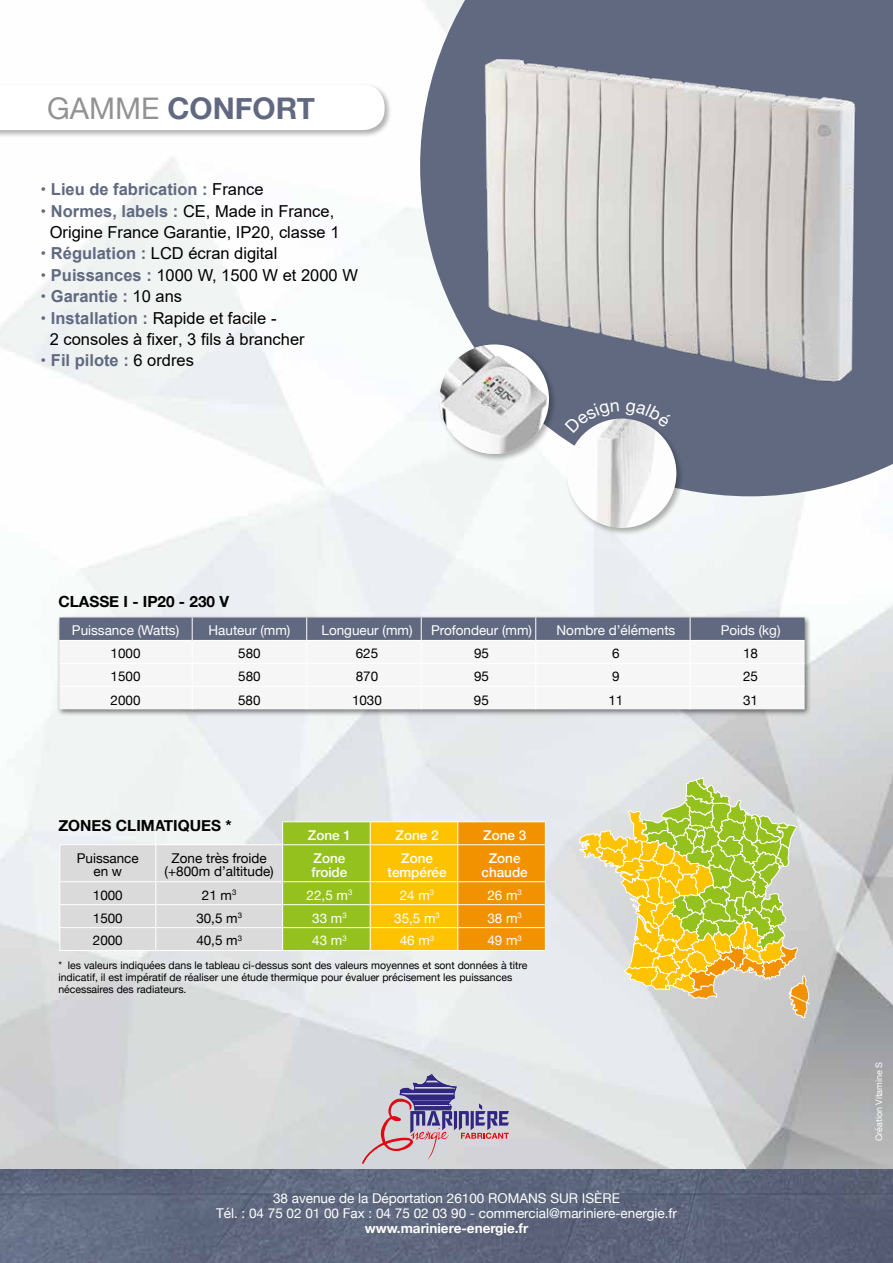
<style>
.page{position:relative;width:893px;height:1263px;background:#fff}
.page>*{position:absolute;margin:0;border:0;box-sizing:border-box;transform-origin:0 0}
.t1{font:700 29.85px "Helvetica Neue";color:#606980}
.t2{font:16.5px/21.5px "Arial";color:#000;text-align:center}
.t3{font:700 16.5px "Arial";color:#606980}
.t4{font:700 15.3px "Helvetica Neue";color:#000}
.t5{font:13.5px/15px "Helvetica Neue";color:#fff;text-align:center}
.t6{font:13.5px/13.5px "Helvetica Neue";color:#000;text-align:center}
.t7{font:500 13.5px/13.5px "Helvetica Neue";color:#fff;text-align:center}
.t8{font:700 13.5px "Helvetica Neue";color:#fff}
.t9{font:10.5px/12px "Helvetica Neue";color:#000}
.t10{font:9px "Helvetica Neue";color:#fff}
.s1{font-weight:400;color:#929292}
.s2{font-family:"Helvetica Neue"}
.s3{font-weight:400;color:#000}
.s4{font-family:"Helvetica Neue";font-weight:700;color:#606980}
.s5{font-weight:700;color:#606980}
</style>
<div class="page">
<img style="left:0;top:1169px;width:893px;height:94px">
<svg style="left:420px;top:0;width:473px;height:496px;fill:#606980"></svg>
<img style="left:442px;top:12px;width:450px;height:392px">
<div style="left:56px;top:615px;width:756px;height:102px;background:#000;opacity:.5"></div>
<svg style="left:59px;top:617px;width:746px;height:92px"></svg>
<svg style="left:580px;top:778px;width:230px;height:240px;background:#d5d187"></svg>
<svg style="left:59px;top:822px;width:487px;height:128px;background:#dbc872"></svg>
<div style="left:0;top:83px;width:392px;height:55px;background:#000;opacity:.3"></div>
<svg style="left:0;top:85px;width:385px;height:45px"></svg>
<svg style="left:362px;top:1074px;width:147px;height:90px;background:#bbb1c2"></svg>
<div style="left:438px;top:342px;width:119px;height:120px;background:#000;opacity:.3"></div>
<img style="left:440px;top:344px;width:109px;height:110px;border-radius:55px">
<div style="left:565px;top:417px;width:120px;height:119px;background:#000;opacity:.3"></div>
<img style="left:567px;top:418px;width:109px;height:110px;border-radius:55px">
<svg style="left:565px;top:402px;width:54px;height:31px;background:#7b8295"></svg>
<svg style="left:625px;top:402px;width:47px;height:25px"></svg>
<h1 class="t1" style="left:47px;top:85px;width:269px"><span class="s1">GAMME</span> CONFORT</h1>
<p class="t3" style="left:41px;top:178px;width:225px"><span class="s2">•</span> Lieu de fabrication : <span class="s3">France</span></p>
<p class="t2" style="left:41px;top:200px;width:300px"><span class="s4">•</span> <span class="s5">Normes, labels :</span> CE, Made in France,<br>Origine France Garantie, IP20, classe 1</p>
<p class="t2" style="left:41px;top:243px;width:238px"><span class="s4">•</span> <span class="s5">Régulation :</span> LCD écran digital</p>
<p class="t2" style="left:41px;top:264px;width:319px"><span class="s4">•</span> <span class="s5">Puissances :</span> 1000 W, 1500 W et 2000 W</p>
<p class="t3" style="left:41px;top:285px;width:143px"><span class="s2">•</span> Garantie : <span class="s3">10 ans</span></p>
<p class="t2" style="left:50px;top:307px;width:256px;text-align:left;text-indent:-9px"><span class="s4">•</span> <span class="s5">Installation :</span> Rapide et facile -<br>2 consoles à fixer, 3 fils à brancher</p>
<p class="t3" style="left:41px;top:349px;width:155px"><span class="s2">•</span> Fil pilote : <span class="s3">6 ordres</span></p>
<p class="t4" style="left:58px;top:590px;width:172px">CLASSE I - IP20 - 230 V</p>
<p class="t5" style="left:72px;top:624px;width:109px">Puissance (Watts)</p>
<p class="t5" style="left:209px;top:624px;width:83px">Hauteur (mm)</p>
<p class="t5" style="left:321px;top:624px;width:93px">Longueur (mm)</p>
<p class="t5" style="left:431px;top:624px;width:103px">Profondeur (mm)</p>
<p class="t5" style="left:557px;top:624px;width:120px">Nombre d’éléments</p>
<p class="t5" style="left:721px;top:624px;width:61px">Poids (kg)</p>
<p class="t6" style="left:111px;top:648px;width:31px">1000</p>
<p class="t6" style="left:238px;top:648px;width:24px">580</p>
<p class="t6" style="left:356px;top:648px;width:24px">625</p>
<p class="t6" style="left:474px;top:648px;width:16px">95</p>
<p class="t6" style="left:612px;top:648px;width:9px">6</p>
<p class="t6" style="left:743px;top:648px;width:16px">18</p>
<p class="t6" style="left:111px;top:670px;width:31px">1500</p>
<p class="t6" style="left:238px;top:670px;width:24px">580</p>
<p class="t6" style="left:356px;top:670px;width:24px">870</p>
<p class="t6" style="left:474px;top:670px;width:16px">95</p>
<p class="t6" style="left:612px;top:670px;width:9px">9</p>
<p class="t6" style="left:743px;top:670px;width:16px">25</p>
<p class="t6" style="left:111px;top:694px;width:31px">2000</p>
<p class="t6" style="left:238px;top:694px;width:24px">580</p>
<p class="t6" style="left:352px;top:694px;width:31px">1030</p>
<p class="t6" style="left:474px;top:694px;width:16px">95</p>
<p class="t6" style="left:608px;top:694px;width:16px">11</p>
<p class="t6" style="left:743px;top:694px;width:16px">31</p>
<p class="t4" style="left:58px;top:814px;width:175px">ZONES CLIMATIQUES *</p>
<p class="t7" style="left:308px;top:827px;width:45px">Zone 1</p>
<p class="t7" style="left:396px;top:827px;width:45px">Zone 2</p>
<p class="t7" style="left:483px;top:827px;width:45px">Zone 3</p>
<p class="t6" style="left:77px;top:852px;width:64px">Puissance en w</p>
<p class="t6" style="left:165px;top:852px;width:111px">Zone très froide (+800m d’altitude)</p>
<p class="t7" style="left:312px;top:850px;width:37px;text-align:left">Zone froide</p>
<p class="t7" style="left:388px;top:850px;width:61px">Zone tempérée</p>
<p class="t7" style="left:481px;top:850px;width:48px">Zone chaude</p>
<p class="t6" style="left:93px;top:889px;width:31px">1000</p>
<p class="t6" style="left:202px;top:889px;width:36px">21 m<sup>3</sup></p>
<p class="t5" style="left:307px;top:888px;width:47px">22,5 m<sup>3</sup></p>
<p class="t5" style="left:400px;top:888px;width:36px">24 m<sup>3</sup></p>
<p class="t5" style="left:487px;top:888px;width:36px">26 m<sup>3</sup></p>
<p class="t6" style="left:93px;top:912px;width:31px">1500</p>
<p class="t6" style="left:196px;top:912px;width:47px">30,5 m<sup>3</sup></p>
<p class="t5" style="left:312px;top:911px;width:36px">33 m<sup>3</sup></p>
<p class="t5" style="left:394px;top:911px;width:47px">35,5 m<sup>3</sup></p>
<p class="t5" style="left:487px;top:911px;width:36px">38 m<sup>3</sup></p>
<p class="t6" style="left:93px;top:935px;width:31px">2000</p>
<p class="t6" style="left:196px;top:935px;width:47px">40,5 m<sup>3</sup></p>
<p class="t5" style="left:312px;top:934px;width:36px">43 m<sup>3</sup></p>
<p class="t5" style="left:400px;top:934px;width:36px">46 m<sup>3</sup></p>
<p class="t5" style="left:487px;top:934px;width:36px">49 m<sup>3</sup></p>
<p class="t9" style="left:58px;top:960px;width:471px">* les valeurs indiquées dans le tableau ci-dessus sont des valeurs moyennes et sont données à titre indicatif, il est impératif de réaliser une étude thermique pour évaluer précisement les puissances nécessaires des radiateurs.</p>
<p class="t5" style="left:216px;top:1191px;width:462px">38 avenue de la Déportation 26100 ROMANS SUR ISÈRE<br>Tél. : 04 75 02 01 00 Fax : 04 75 02 03 90 - commercial@mariniere-energie.fr</p>
<p class="t8" style="left:365px;top:1217px;width:165px">www.mariniere-energie.fr</p>
<p class="t10" style="left:872px;top:1141px;width:81px;rotate:-90deg">Création Vitamine S</p>
</div>
